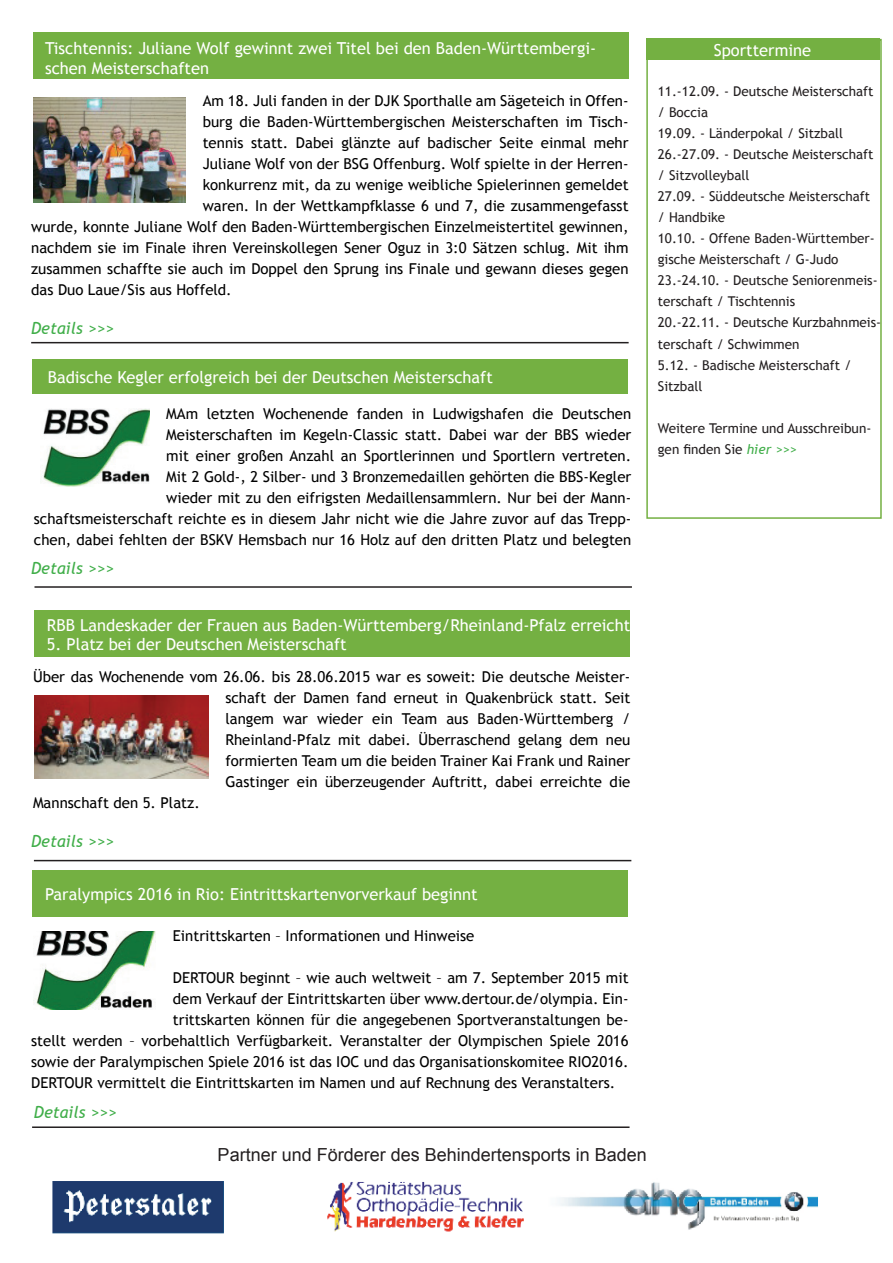
<style>
.page{position:relative;width:893px;height:1263px;background:#fff}
.page>*{position:absolute;margin:0;border:0;box-sizing:border-box;transform-origin:0 0}
.t1{font:18px "Arial";color:#231f20}
.t2{font:16.5px/19.8px "Trebuchet MS";color:#fff}
.t3{font:italic 16.5px "Trebuchet MS";color:#40ae49}
.t4{font:15px/21px "Trebuchet MS";color:#000;text-align:right}
.t5{font:13.5px/21px "Trebuchet MS";color:#231f20}
.s1{font-style:italic;color:#40ae49}
</style>
<div class="page">
<img style="left:52px;top:1181px;width:766px;height:53px">
<div style="left:33px;top:33px;width:596px;height:46px;background:#74b042"></div>
<hr style="left:31px;top:342px;width:598px;height:1px;background:#231f20">
<div style="left:32px;top:359px;width:596px;height:35px;background:#74b042"></div>
<hr style="left:34px;top:586px;width:598px;height:2px;background:#231f20">
<img style="left:33px;top:98px;width:153px;height:105px">
<div style="left:34px;top:610px;width:596px;height:47px;background:#74b042"></div>
<hr style="left:34px;top:860px;width:597px;height:1px;background:#231f20">
<div style="left:646px;top:39px;width:234px;height:21px;background:#74b042"></div>
<div style="left:646px;top:39px;width:236px;height:480px;border:2px solid #74b042"></div>
<img style="left:41px;top:408px;width:108px;height:78px">
<img style="left:34px;top:695px;width:174px;height:83px">
<div style="left:32px;top:870px;width:596px;height:46px;background:#74b042"></div>
<hr style="left:32px;top:1126px;width:597px;height:2px;background:#231f20">
<img style="left:34px;top:931px;width:122px;height:78px">
<p class="t2" style="left:45px;top:39px;width:553px">Tischtennis: Juliane Wolf gewinnt zwei Titel bei den Baden-Württembergi&shy;schen Meisterschaften</p>
<p class="t4" style="left:203px;top:90px;width:427px">Am 18. Juli fanden in der DJK Sporthalle am Sägeteich in Offen-</p>
<p class="t4" style="left:203px;top:111px;width:427px">burg die Baden-Württembergischen Meisterschaften im Tisch-</p>
<p class="t4" style="left:203px;top:132px;width:427px">tennis statt. Dabei glänzte auf badischer Seite einmal mehr</p>
<p class="t4" style="left:203px;top:153px;width:427px">Juliane Wolf von der BSG Offenburg. Wolf spielte in der Herren-</p>
<p class="t4" style="left:203px;top:174px;width:427px">konkurrenz mit, da zu wenige weibliche Spielerinnen gemeldet</p>
<p class="t4" style="left:203px;top:195px;width:427px">waren. In der Wettkampfklasse 6 und 7, die zusammengefasst</p>
<p class="t4" style="left:31px;top:216px;width:599px">wurde, konnte Juliane Wolf den Baden-Württembergischen Einzelmeistertitel gewinnen,</p>
<p class="t4" style="left:31px;top:237px;width:599px">nachdem sie im Finale ihren Vereinskollegen Sener Oguz in 3:0 Sätzen schlug. Mit ihm</p>
<p class="t4" style="left:31px;top:258px;width:599px">zusammen schaffte sie auch im Doppel den Sprung ins Finale und gewann dieses gegen</p>
<p class="t4" style="left:31px;top:279px;width:202px">das Duo Laue/Sis aus Hoffeld.</p>
<p class="t3" style="left:31px;top:318px;width:84px">Details &gt;&gt;&gt;</p>
<p class="t2" style="left:48px;top:368px;width:447px">Badische Kegler erfolgreich bei der Deutschen Meisterschaft</p>
<p class="t4" style="left:34px;top:404px;width:599px">MAm letzten Wochenende fanden in Ludwigshafen die Deutschen<br>Meisterschaften im Kegeln-Classic statt. Dabei war der BBS wieder<br>mit einer großen Anzahl an Sportlerinnen und Sportlern vertreten.<br>Mit 2 Gold-, 2 Silber- und 3 Bronzemedaillen gehörten die BBS-Kegler<br>wieder mit zu den eifrigsten Medaillensammlern. Nur bei der Mann&shy;schaftsmeisterschaft reichte es in diesem Jahr nicht wie die Jahre zuvor auf das Trepp&shy;chen, dabei fehlten der BSKV Hemsbach nur 16 Holz auf den dritten Platz und belegten</p>
<p class="t3" style="left:31px;top:558px;width:84px">Details &gt;&gt;&gt;</p>
<p class="t2" style="left:714px;top:40px;width:99px">Sporttermine</p>
<p class="t5" style="left:658px;top:81px;width:225px">11.-12.09. - Deutsche Meisterschaft / Boccia<br>19.09. - Länderpokal / Sitzball<br>26.-27.09. - Deutsche Meisterschaft / Sitzvolleyball<br>27.09. - Süddeutsche Meisterschaft<br>/ Handbike<br>10.10. - Offene Baden-Württember&shy;gische Meisterschaft / G-Judo<br>23.-24.10. - Deutsche Seniorenmeis&shy;terschaft / Tischtennis<br>20.-22.11. - Deutsche Kurzbahnmeis&shy;terschaft / Schwimmen<br>5.12. - Badische Meisterschaft /<br>Sitzball</p>
<p class="t5" style="left:658px;top:417px;width:215px">Weitere Termine und Ausschreibun&shy;gen finden Sie <span class="s1">hier &gt;&gt;&gt;</span></p>
<p class="t2" style="left:47px;top:615px;width:585px">RBB Landeskader der Frauen aus Baden-Württemberg/Rheinland-Pfalz erreicht</p>
<p class="t2" style="left:47px;top:635px;width:301px">5. Platz bei der Deutschen Meisterschaft</p>
<p class="t4" style="left:33px;top:666px;width:599px">Über das Wochenende vom 26.06. bis 28.06.2015 war es soweit: Die deutsche Meister-</p>
<p class="t4" style="left:225px;top:687px;width:407px">schaft der Damen fand erneut in Quakenbrück statt. Seit</p>
<p class="t4" style="left:225px;top:708px;width:407px">langem war wieder ein Team aus Baden-Württemberg /</p>
<p class="t4" style="left:225px;top:729px;width:407px">Rheinland-Pfalz mit dabei. Überraschend gelang dem neu</p>
<p class="t4" style="left:225px;top:750px;width:407px">formierten Team um die beiden Trainer Kai Frank und Rainer</p>
<p class="t4" style="left:225px;top:771px;width:407px">Gastinger ein überzeugender Auftritt, dabei erreichte die</p>
<p class="t4" style="left:33px;top:792px;width:168px">Mannschaft den 5. Platz.</p>
<p class="t3" style="left:31px;top:831px;width:84px">Details &gt;&gt;&gt;</p>
<p class="t2" style="left:45px;top:884px;width:434px">Paralympics 2016 in Rio: Eintrittskartenvorverkauf beginnt</p>
<p class="t4" style="left:173px;top:925px;width:303px">Eintrittskarten – Informationen und Hinweise</p>
<p class="t4" style="left:173px;top:967px;width:457px">DERTOUR beginnt – wie auch weltweit – am 7. September 2015 mit</p>
<p class="t4" style="left:173px;top:988px;width:457px">dem Verkauf der Eintrittskarten über www.dertour.de/olympia. Ein-</p>
<p class="t4" style="left:173px;top:1009px;width:457px">trittskarten können für die angegebenen Sportveranstaltungen be-</p>
<p class="t4" style="left:31px;top:1030px;width:599px">stellt werden – vorbehaltlich Verfügbarkeit. Veranstalter der Olympischen Spiele 2016</p>
<p class="t4" style="left:31px;top:1051px;width:599px">sowie der Paralympischen Spiele 2016 ist das IOC und das Organisationskomitee RIO2016.</p>
<p class="t4" style="left:31px;top:1072px;width:586px">DERTOUR vermittelt die Eintrittskarten im Namen und auf Rechnung des Veranstalters.</p>
<p class="t3" style="left:34px;top:1102px;width:84px">Details &gt;&gt;&gt;</p>
<p class="t1" style="left:218px;top:1142px;width:431px">Partner und Förderer des Behindertensports in Baden</p>
</div>
